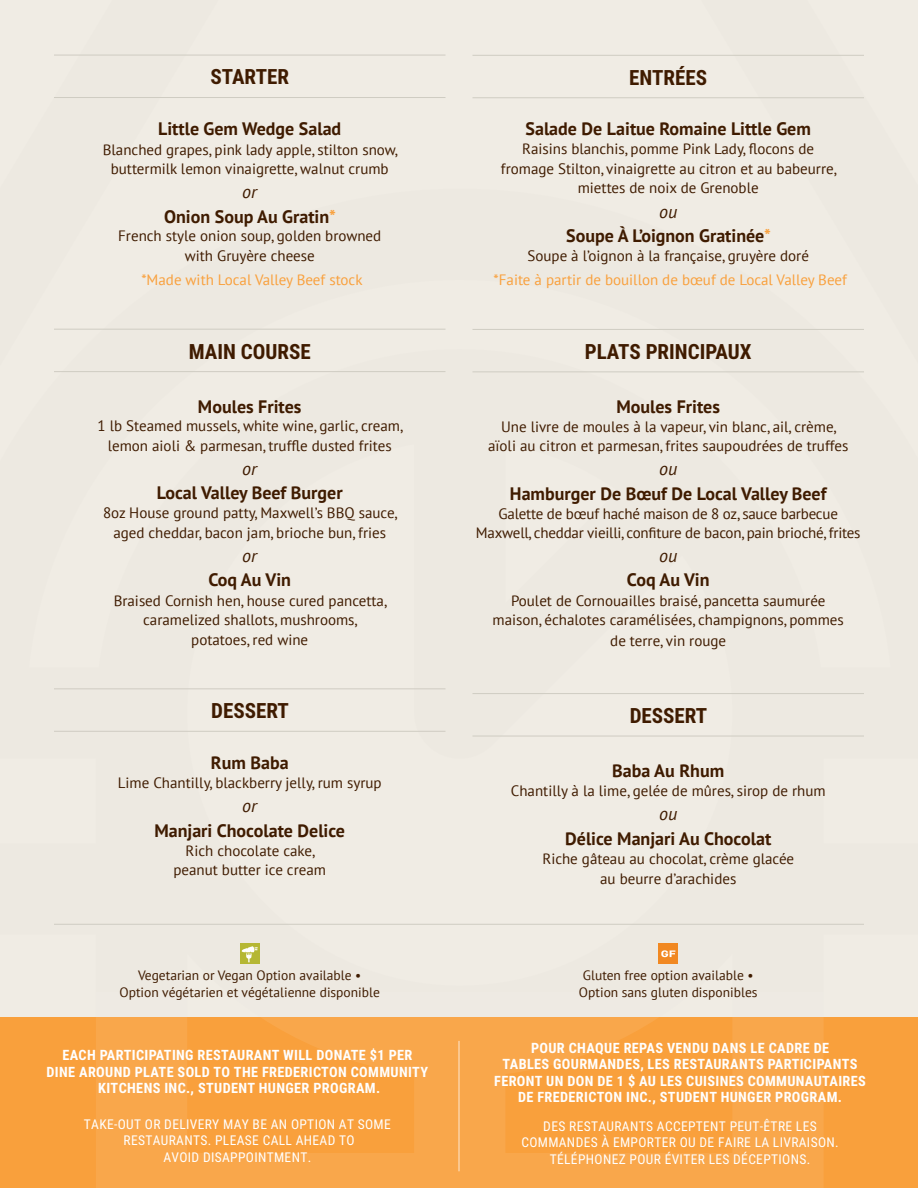
<style>
.page{position:relative;width:918px;height:1188px;background:#fff}
.page>*{position:absolute;margin:0;border:0;box-sizing:border-box;transform-origin:0 0}
.HEAD_14{font:700 21px "Roboto Condensed";color:#3f1b00}
.TEXT_HEAD{font:700 18px "PT Sans";color:#3f1b00}
.TEXT{font:700 18px "PT Sans";color:#3f1b00}
.TEXT_HEAD-2{font:italic 18px "PT Sans";color:#3f1b00}
.TEXT-2{font:italic 18px "PT Sans";color:#3f1b00}
.TEXT_HEAD-3{font:15px/19.5px "PT Sans";color:#3f1b00;text-align:center}
.TEXT-3{font:15px/19.5px "PT Sans";color:#3f1b00;text-align:center}
.TEXT_HEAD-4{font:15px "PT Sans";color:#f9a03c}
.t1{font:700 14.25px/16.5px "Roboto Condensed";letter-spacing:.025em;color:#fff;text-align:center}
.t2{font:13.5px/16.5px "Roboto Condensed";letter-spacing:.025em;color:#fff;text-align:center}
.TEXT-4{font:13.5px "PT Sans";color:#3f1b00}
.s1{color:#f9a03c}
</style>
<div class="page">
<div style="left:0;top:0;width:918px;height:993px;background:#f0ece4"></div>
<svg style="left:0;top:993px;width:918px;height:195px;background:#f7ac56"></svg>
<hr style="left:458px;top:1041px;width:2px;height:130px;background:#fff">
<hr style="left:54px;top:97px;width:392px;height:1px;background:#cfccc2">
<hr style="left:54px;top:55px;width:392px;height:1px;background:#cfccc2">
<hr style="left:54px;top:371px;width:392px;height:1px;background:#cfccc2">
<hr style="left:54px;top:329px;width:392px;height:1px;background:#cfccc2">
<hr style="left:54px;top:731px;width:392px;height:1px;background:#cfccc2">
<hr style="left:54px;top:688px;width:392px;height:1px;background:#cfccc2">
<hr style="left:472px;top:97px;width:392px;height:1px;background:#cfccc2">
<hr style="left:472px;top:55px;width:392px;height:1px;background:#cfccc2">
<hr style="left:472px;top:371px;width:392px;height:1px;background:#cfccc2">
<hr style="left:472px;top:329px;width:392px;height:1px;background:#cfccc2">
<hr style="left:472px;top:736px;width:392px;height:1px;background:#cfccc2">
<hr style="left:472px;top:693px;width:392px;height:1px;background:#cfccc2">
<hr style="left:54px;top:924px;width:810px;height:1px;background:#cfccc2">
<div style="left:240px;top:943px;width:19px;height:21px;background:#b5b734"></div>
<svg style="left:242px;top:946px;width:16px;height:16px"></svg>
<div style="left:659px;top:943px;width:19px;height:21px;background:#f18821"></div>
<svg style="left:661px;top:950px;width:14px;height:7px"></svg>
<p class="HEAD_14" style="left:210px;top:62px;width:80px">STARTER</p>
<p class="TEXT_HEAD" style="left:158px;top:117px;width:185px">Little Gem Wedge Salad</p>
<p class="TEXT_HEAD-3" style="left:103px;top:140px;width:297px">Blanched grapes, pink lady apple, stilton snow, buttermilk lemon vinaigrette, walnut crumb</p>
<p class="TEXT_HEAD-2" style="left:242px;top:180px;width:16px">or</p>
<p class="TEXT_HEAD" style="left:164px;top:204px;width:174px">Onion Soup Au Gratin<span class="s1">*</span></p>
<p class="TEXT_HEAD-3" style="left:118px;top:226px;width:265px">French style onion soup, golden browned with Gruyère cheese</p>
<p class="TEXT_HEAD-4" style="left:141px;top:270px;width:223px">*Made with Local Valley Beef stock</p>
<p class="HEAD_14" style="left:189px;top:336px;width:123px">MAIN COURSE</p>
<p class="TEXT_HEAD" style="left:198px;top:394px;width:105px">Moules Frites</p>
<p class="TEXT_HEAD-3" style="left:98px;top:416px;width:307px">1 lb Steamed mussels, white wine, garlic, cream, lemon aioli &amp; parmesan, truffle dusted frites</p>
<p class="TEXT_HEAD-2" style="left:242px;top:457px;width:16px">or</p>
<p class="TEXT" style="left:157px;top:481px;width:187px">Local Valley Beef Burger</p>
<p class="TEXT-3" style="left:103px;top:503px;width:296px">8oz House ground patty, Maxwell’s BBQ sauce, aged cheddar, bacon jam, brioche bun, fries</p>
<p class="TEXT_HEAD-2" style="left:242px;top:544px;width:16px">or</p>
<p class="TEXT_HEAD" style="left:208px;top:568px;width:84px">Coq Au Vin</p>
<p class="TEXT_HEAD-3" style="left:114px;top:590px;width:275px">Braised Cornish hen, house cured pancetta, caramelized shallots, mushrooms, potatoes, red wine</p>
<p class="HEAD_14" style="left:211px;top:696px;width:79px">DESSERT</p>
<p class="TEXT_HEAD" style="left:211px;top:751px;width:79px">Rum Baba</p>
<p class="TEXT_HEAD-3" style="left:118px;top:773px;width:265px">Lime Chantilly, blackberry jelly, rum syrup</p>
<p class="TEXT_HEAD-2" style="left:242px;top:794px;width:16px">or</p>
<p class="TEXT_HEAD" style="left:154px;top:819px;width:192px">Manjari Chocolate Delice</p>
<p class="TEXT_HEAD-3" style="left:173px;top:840px;width:154px">Rich chocolate cake, peanut butter ice cream</p>
<p class="TEXT-4" style="left:138px;top:967px;width:225px">Vegetarian or Vegan Option available •</p>
<p class="TEXT-4" style="left:120px;top:984px;width:262px">Option végétarien et végétalienne disponible</p>
<p class="t1" style="left:47px;top:1046px;width:383px">EACH PARTICIPATING RESTAURANT WILL DONATE $1 PER<br>DINE AROUND PLATE SOLD TO THE FREDERICTON COMMUNITY<br>KITCHENS INC., STUDENT HUNGER PROGRAM.</p>
<p class="t2" style="left:84px;top:1115px;width:309px">TAKE-OUT OR DELIVERY MAY BE AN OPTION AT SOME<br>RESTAURANTS. PLEASE CALL AHEAD TO<br>AVOID DISAPPOINTMENT.</p>
<p class="HEAD_14" style="left:629px;top:62px;width:79px">ENTRÉES</p>
<p class="TEXT_HEAD" style="left:526px;top:117px;width:287px">Salade De Laitue Romaine Little Gem</p>
<p class="TEXT_HEAD-3" style="left:501px;top:139px;width:337px">Raisins blanchis, pomme Pink Lady, flocons de fromage Stilton, vinaigrette au citron et au babeurre, miettes de noix de Grenoble</p>
<p class="TEXT_HEAD-2" style="left:659px;top:200px;width:20px">ou</p>
<p class="TEXT" style="left:566px;top:224px;width:206px">Soupe À L’oignon Gratinée<span class="s1">*</span></p>
<p class="TEXT-3" style="left:527px;top:246px;width:283px">Soupe à l’oignon à la française, gruyère doré</p>
<p class="TEXT_HEAD-4" style="left:494px;top:270px;width:355px">*Faite à partir de bouillon de bœuf de Local Valley Beef</p>
<p class="HEAD_14" style="left:585px;top:337px;width:168px">PLATS PRINCIPAUX</p>
<p class="TEXT_HEAD" style="left:616px;top:395px;width:105px">Moules Frites</p>
<p class="TEXT_HEAD-3" style="left:488px;top:416px;width:362px">Une livre de moules à la vapeur, vin blanc, ail, crème, aïoli au citron et parmesan, frites saupoudrées de truffes</p>
<p class="TEXT-2" style="left:659px;top:457px;width:20px">ou</p>
<p class="TEXT_HEAD" style="left:510px;top:482px;width:318px">Hamburger De Bœuf De Local Valley Beef</p>
<p class="TEXT_HEAD-3" style="left:476px;top:503px;width:386px">Galette de bœuf haché maison de 8 oz, sauce barbecue<br>Maxwell, cheddar vieilli, confiture de bacon, pain brioché, frites</p>
<p class="TEXT-2" style="left:659px;top:544px;width:20px">ou</p>
<p class="TEXT_HEAD" style="left:627px;top:568px;width:84px">Coq Au Vin</p>
<p class="TEXT_HEAD-3" style="left:493px;top:591px;width:353px">Poulet de Cornouailles braisé, pancetta saumurée maison, échalotes caramélisées, champignons, pommes</p>
<p class="TEXT_HEAD-3" style="left:610px;top:631px;width:117px">de terre, vin rouge</p>
<p class="HEAD_14" style="left:630px;top:701px;width:79px">DESSERT</p>
<p class="TEXT_HEAD" style="left:612px;top:759px;width:113px">Baba Au Rhum</p>
<p class="TEXT_HEAD-3" style="left:511px;top:781px;width:316px">Chantilly à la lime, gelée de mûres, sirop de rhum</p>
<p class="TEXT_HEAD-2" style="left:659px;top:802px;width:20px">ou</p>
<p class="TEXT_HEAD" style="left:565px;top:826px;width:208px">Délice Manjari Au Chocolat</p>
<p class="TEXT_HEAD-3" style="left:542px;top:849px;width:253px">Riche gâteau au chocolat, crème glacée au beurre d’arachides</p>
<p class="TEXT-4" style="left:583px;top:967px;width:172px">Gluten free option available •</p>
<p class="TEXT-4" style="left:579px;top:983px;width:180px">Option sans gluten disponibles</p>
<p class="t1" style="left:494px;top:1039px;width:373px">POUR CHAQUE REPAS VENDU DANS LE CADRE DE<br>TABLES GOURMANDES, LES RESTAURANTS PARTICIPANTS FERONT UN DON DE 1 $ AU LES CUISINES COMMUNAUTAIRES DE FREDERICTON INC., STUDENT HUNGER PROGRAM.</p>
<p class="t2" style="left:521px;top:1117px;width:319px">DES RESTAURANTS ACCEPTENT PEUT-ÊTRE LES<br>COMMANDES À EMPORTER OU DE FAIRE LA LIVRAISON.<br>TÉLÉPHONEZ POUR ÉVITER LES DÉCEPTIONS.</p>
</div>
